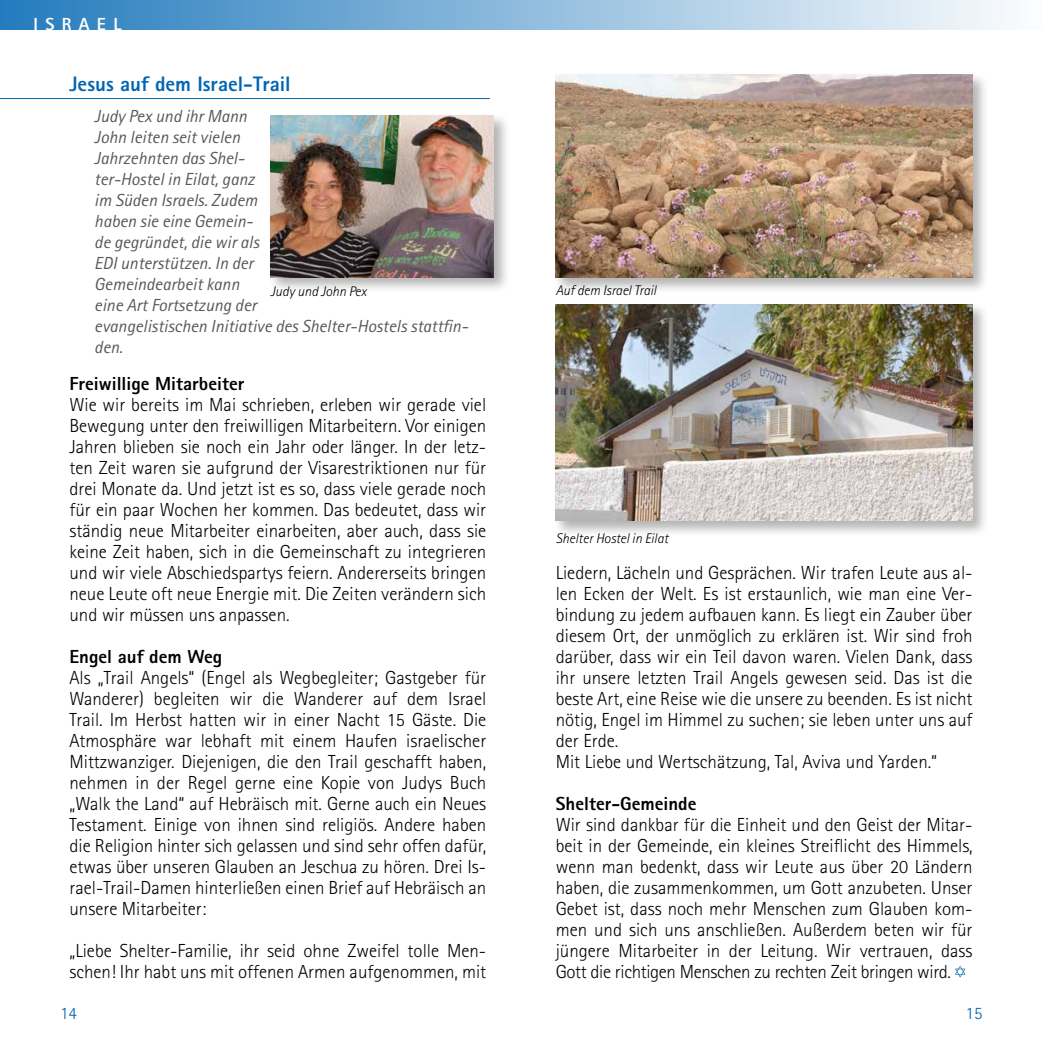
<style>
.page{position:relative;width:1042px;height:1042px;background:#fff}
.page>*{position:absolute;margin:0;border:0;box-sizing:border-box;transform-origin:0 0}
.t1{font:800 21px "Agfa Rotis Sans Serif";color:#0066b3}
.t2{font:300 18.9px/21px "Agfa Rotis Sans Serif";color:#000;text-align:justify}
.t3{font:800 18.9px "Agfa Rotis Sans Serif";color:#000}
.t4{font:italic 17.5px/21px "Agfa Rotis Sans Serif";color:#58595b}
.t5{font:800 17.5px "Agfa Rotis Sans Serif";letter-spacing:.42em;color:#fff}
.t6{font:300 17.5px "Agfa Rotis Sans Serif";color:#0066b3}
.t7{font:italic 300 14px "Agfa Rotis Sans Serif";color:#000}
</style>
<div class="page">
<div style="left:0;top:0;width:1042px;height:30px;background:linear-gradient(to right,#247bbd,#fbfcfd)"></div>
<div style="left:553px;top:72px;width:436px;height:222px;background:#000;opacity:.3"></div>
<img style="left:556px;top:74px;width:416px;height:203px">
<div style="left:553px;top:301px;width:436px;height:237px;background:#000;opacity:.3"></div>
<img style="left:556px;top:304px;width:416px;height:217px">
<svg style="left:955px;top:965px;width:10px;height:12px"></svg>
<hr style="left:0;top:98px;width:490px;height:1px;background:#0066b3">
<div style="left:268px;top:113px;width:242px;height:181px;background:#000;opacity:.3"></div>
<img style="left:270px;top:116px;width:224px;height:161px">
<p class="t5" style="left:33px;top:13px;width:89px">ISRAEL</p>
<p class="t1" style="left:69px;top:70px;width:223px">Jesus auf dem Israel-Trail</p>
<p class="t4" style="left:94px;top:106px;width:375px">Judy Pex und ihr Mann<br>John leiten seit vielen<br>Jahrzehnten das Shel-<br>ter-Hostel in Eilat, ganz<br>im Süden Israels. Zudem<br>haben sie eine Gemein-<br>de gegründet, die wir als<br>EDI unterstützen. In der<br>Gemeindearbeit kann<br>eine Art Fortsetzung der<br>evangelistischen Initiative des Shelter-Hostels stattfin&shy;den.</p>
<p class="t3" style="left:69px;top:371px;width:176px">Freiwillige Mitarbeiter</p>
<p class="t2" style="left:69px;top:394px;width:418px">Wie wir bereits im Mai schrieben, erleben wir gerade viel Bewegung unter den freiwilligen Mitarbeitern. Vor einigen Jahren blieben sie noch ein Jahr oder länger. In der letz&shy;ten Zeit waren sie aufgrund der Visarestriktionen nur für drei Monate da. Und jetzt ist es so, dass viele gerade noch für ein paar Wochen her kommen. Das bedeutet, dass wir ständig neue Mitarbeiter einarbeiten, aber auch, dass sie keine Zeit haben, sich in die Gemeinschaft zu integrieren und wir viele Abschiedspartys feiern. Andererseits bringen neue Leute oft neue Energie mit. Die Zeiten verändern sich und wir müssen uns anpassen.</p>
<p class="t3" style="left:69px;top:644px;width:154px">Engel auf dem Weg</p>
<p class="t2" style="left:69px;top:667px;width:418px">Als „Trail Angels“ (Engel als Wegbegleiter; Gastgeber für Wanderer) begleiten wir die Wanderer auf dem Israel Trail. Im Herbst hatten wir in einer Nacht 15 Gäste. Die Atmosphäre war lebhaft mit einem Haufen israelischer Mittzwanziger. Diejenigen, die den Trail geschafft haben, nehmen in der Regel gerne eine Kopie von Judys Buch „Walk the Land“ auf Hebräisch mit. Gerne auch ein Neues Testament. Einige von ihnen sind religiös. Andere haben die Religion hinter sich gelassen und sind sehr offen dafür, etwas über unseren Glauben an Jeschua zu hören. Drei Is&shy;rael-Trail-Damen hinterließen einen Brief auf Hebräisch an unsere Mitarbeiter:</p>
<p class="t2" style="left:69px;top:940px;width:418px">„Liebe Shelter-Familie, ihr seid ohne Zweifel tolle Men&shy;schen! Ihr habt uns mit offenen Armen aufgenommen, mit</p>
<p class="t7" style="left:270px;top:283px;width:98px">Judy und John Pex</p>
<p class="t6" style="left:60px;top:1003px;width:18px">14</p>
<p class="t7" style="left:556px;top:282px;width:102px">Auf dem Israel Trail</p>
<p class="t7" style="left:556px;top:531px;width:114px">Shelter Hostel in Eilat</p>
<p class="t2" style="left:556px;top:562px;width:418px;text-align:left">Liedern, Lächeln und Gesprächen. Wir trafen Leute aus al&shy;len Ecken der Welt. Es ist erstaunlich, wie man eine Ver&shy;bindung zu jedem aufbauen kann. Es liegt ein Zauber über diesem Ort, der unmöglich zu erklären ist. Wir sind froh darüber, dass wir ein Teil davon waren. Vielen Dank, dass ihr unsere letzten Trail Angels gewesen seid. Das ist die beste Art, eine Reise wie die unsere zu beenden. Es ist nicht nötig, Engel im Himmel zu suchen; sie leben unter uns auf der Erde.<br>Mit Liebe und Wertschätzung, Tal, Aviva und Yarden.“</p>
<p class="t3" style="left:556px;top:791px;width:142px">Shelter-Gemeinde</p>
<p class="t2" style="left:556px;top:814px;width:418px">Wir sind dankbar für die Einheit und den Geist der Mitar&shy;beit in der Gemeinde, ein kleines Streiflicht des Himmels, wenn man bedenkt, dass wir Leute aus über 20 Ländern haben, die zusammenkommen, um Gott anzubeten. Unser Gebet ist, dass noch mehr Menschen zum Glauben kom&shy;men und sich uns anschließen. Außerdem beten wir für jüngere Mitarbeiter in der Leitung. Wir vertrauen, dass Gott die richtigen Menschen zu rechten Zeit bringen wird.</p>
<p class="t6" style="left:965px;top:1003px;width:18px">15</p>
</div>
